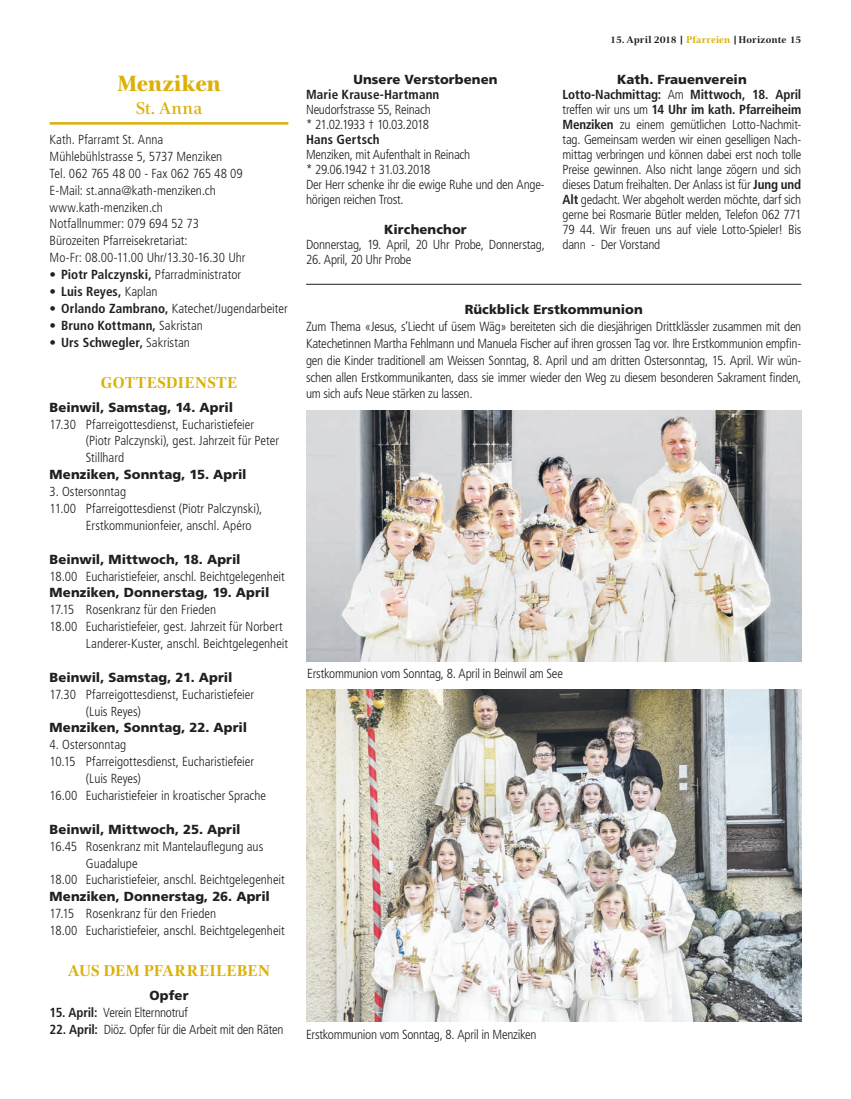
<style>
.page{position:relative;width:851px;height:1099px;background:#fff}
.page>*{position:absolute;margin:0;border:0;box-sizing:border-box;transform-origin:0 0}
.t1{font:800 22.5px "Civita";letter-spacing:-.01em;color:#ddb008}
.t2{font:500 17.5px "Civita";letter-spacing:.015em;color:#ddb008}
.t3{font:700 16.12px "Civita";letter-spacing:.015em;color:#ddb008}
.t4{font:300 condensed 13.12px/16.9px "Frutiger LT Std";letter-spacing:-.005em;color:#231f20}
.t5{font:900 13.12px "Frutiger LT Std";letter-spacing:.005em;color:#231f20}
.t6{font:700 condensed 13.12px "Frutiger LT Std";letter-spacing:.005em;color:#231f20}
.t7{font:300 condensed 13.12px/15px "Frutiger LT Std";letter-spacing:-.025em;color:#231f20}
.t8{font:700 10px "Civita";letter-spacing:.005em;color:#231f20}
.s1{font-weight:700}
.s2{font-weight:300}
.s3{color:#ddb008}
.s4{font-weight:900;font-stretch:normal}
</style>
<div class="page">
<hr style="left:50px;top:122px;width:238px;height:3px;background:#ddb008">
<img style="left:306px;top:689px;width:495px;height:332px">
<img style="left:306px;top:410px;width:495px;height:251px">
<hr style="left:306px;top:284px;width:495px;height:1px;background:#231f20">
<h1 class="t1" style="left:117px;top:68px;width:105px">Menziken</h1>
<h2 class="t2" style="left:136px;top:96px;width:68px">St. Anna</h2>
<p class="t4" style="left:50px;top:131px;width:197px">Kath. Pfarramt St. Anna<br>Mühlebühlstrasse 5, 5737 Menziken<br>Tel. 062 765 48 00 - Fax 062 765 48 09<br>E-Mail: st.anna@kath-menziken.ch www.kath-menziken.ch<br>Notfallnummer: 079 694 52 73<br>Bürozeiten Pfarreisekretariat:<br>Mo-Fr: 08.00-11.00 Uhr/13.30-16.30 Uhr</p>
<p class="t4" style="left:50px;top:266px;width:193px">• <span class="s1">Piotr Palczynski,</span> Pfarradministrator</p>
<p class="t6" style="left:50px;top:283px;width:109px"><span class="s2">•</span> Luis Reyes, <span class="s2">Kaplan</span></p>
<p class="t4" style="left:50px;top:300px;width:239px">• <span class="s1">Orlando Zambrano,</span> Katechet/Jugendarbeiter</p>
<p class="t6" style="left:50px;top:317px;width:155px"><span class="s2">•</span> Bruno Kottmann, <span class="s2">Sakristan</span></p>
<p class="t6" style="left:50px;top:334px;width:142px"><span class="s2">•</span> Urs Schwegler, <span class="s2">Sakristan</span></p>
<p class="t3" style="left:101px;top:371px;width:138px">GOTTESDIENSTE</p>
<p class="t5" style="left:50px;top:399px;width:185px">Beinwil, Samstag, 14. April</p>
<p class="t4" style="left:86px;top:416px;width:194px;text-indent:-36px">17.30 Pfarreigottesdienst, Eucharistiefeier (Piotr Palczynski), gest. Jahrzeit für Peter<br>Stillhard</p>
<p class="t5" style="left:50px;top:466px;width:198px">Menziken, Sonntag, 15. April</p>
<p class="t4" style="left:50px;top:483px;width:78px">3. Ostersonntag</p>
<p class="t4" style="left:50px;top:500px;width:214px">11.00 Pfarreigottesdienst (Piotr Palczynski),</p>
<p class="t4" style="left:86px;top:517px;width:167px">Erstkommunionfeier, anschl. Apéro</p>
<p class="t5" style="left:50px;top:551px;width:192px">Beinwil, Mittwoch, 18. April</p>
<p class="t4" style="left:50px;top:567px;width:237px">18.00 Eucharistiefeier, anschl. Beichtgelegenheit</p>
<p class="t5" style="left:50px;top:585px;width:221px">Menziken, Donnerstag, 19. April</p>
<p class="t4" style="left:50px;top:601px;width:168px">17.15 Rosenkranz für den Frieden</p>
<p class="t4" style="left:50px;top:618px;width:234px">18.00 Eucharistiefeier, gest. Jahrzeit für Norbert</p>
<p class="t4" style="left:86px;top:635px;width:204px">Landerer-Kuster, anschl. Beichtgelegenheit</p>
<p class="t5" style="left:50px;top:669px;width:184px">Beinwil, Samstag, 21. April</p>
<p class="t4" style="left:86px;top:686px;width:170px;text-indent:-36px">17.30 Pfarreigottesdienst, Eucharistiefeier (Luis Reyes)</p>
<p class="t5" style="left:50px;top:720px;width:199px">Menziken, Sonntag, 22. April</p>
<p class="t4" style="left:50px;top:736px;width:78px">4. Ostersonntag</p>
<p class="t4" style="left:50px;top:753px;width:206px">10.15 Pfarreigottesdienst, Eucharistiefeier</p>
<p class="t4" style="left:86px;top:770px;width:56px">(Luis Reyes)</p>
<p class="t4" style="left:50px;top:787px;width:218px">16.00 Eucharistiefeier in kroatischer Sprache</p>
<p class="t5" style="left:50px;top:821px;width:192px">Beinwil, Mittwoch, 25. April</p>
<p class="t4" style="left:50px;top:837px;width:215px">16.45 Rosenkranz mit Mantelauflegung aus</p>
<p class="t4" style="left:86px;top:854px;width:53px">Guadalupe</p>
<p class="t4" style="left:50px;top:871px;width:237px">18.00 Eucharistiefeier, anschl. Beichtgelegenheit</p>
<p class="t5" style="left:50px;top:888px;width:222px">Menziken, Donnerstag, 26. April</p>
<p class="t4" style="left:50px;top:905px;width:237px">17.15 Rosenkranz für den Frieden<br>18.00 Eucharistiefeier, anschl. Beichtgelegenheit</p>
<p class="t3" style="left:68px;top:959px;width:204px">AUS DEM PFARREILEBEN</p>
<p class="t5" style="left:149px;top:987px;width:41px">Opfer</p>
<p class="t4" style="left:50px;top:1004px;width:140px"><span class="s1">15. April:</span> Verein Elternnotruf</p>
<p class="t4" style="left:50px;top:1021px;width:235px"><span class="s1">22. April:</span> Diöz. Opfer für die Arbeit mit den Räten</p>
<p class="t8" style="left:610px;top:33px;width:192px">15. April 2018 | <span class="s3">Pfarreien</span> | Horizonte 15</p>
<p class="t4" style="left:562px;top:72px;width:240px;line-height:15px;text-indent:55px"><span class="s4">Kath. Frauenverein </span><span class="s1">Lotto-Nachmittag:</span> Am <span class="s1">Mittwoch, 18. April </span>treffen wir uns um <span class="s1">14 Uhr im kath. Pfarreiheim Menziken</span> zu einem gemütlichen Lotto-Nachmit&shy;tag. Gemeinsam werden wir einen geselligen Nach&shy;mittag verbringen und können dabei erst noch tolle Preise gewinnen. Also nicht lange zögern und sich dieses Datum freihalten. Der Anlass ist für <span class="s1">Jung und Alt</span> gedacht. Wer abgeholt werden möchte, darf sich gerne bei Rosmarie Bütler melden, Telefon 062 771<br>79 44. Wir freuen uns auf viele Lotto-Spieler! Bis dann - Der Vorstand</p>
<p class="t5" style="left:353px;top:72px;width:146px">Unsere Verstorbenen</p>
<p class="t6" style="left:306px;top:87px;width:135px">Marie Krause-Hartmann</p>
<p class="t7" style="left:306px;top:102px;width:126px">Neudorfstrasse 55, Reinach * 21.02.1933 † 10.03.2018</p>
<p class="t6" style="left:306px;top:132px;width:75px">Hans Gertsch</p>
<p class="t4" style="left:306px;top:147px;width:240px;line-height:15px">Menziken, mit Aufenthalt in Reinach<br>* 29.06.1942 † 31.03.2018<br>Der Herr schenke ihr die ewige Ruhe und den Ange&shy;hörigen reichen Trost.</p>
<p class="t5" style="left:384px;top:222px;width:84px">Kirchenchor</p>
<p class="t4" style="left:306px;top:236px;width:240px">Donnerstag, 19. April, 20 Uhr Probe, Donnerstag,</p>
<p class="t4" style="left:306px;top:251px;width:107px">26. April, 20 Uhr Probe</p>
<p class="t5" style="left:464px;top:301px;width:179px">Rückblick Erstkommunion</p>
<p class="t4" style="left:306px;top:318px;width:496px;text-align:justify">Zum Thema «Jesus, s’Liecht uf üsem Wäg» bereiteten sich die diesjährigen Drittklässler zusammen mit den Katechetinnen Martha Fehlmann und Manuela Fischer auf ihren grossen Tag vor. Ihre Erstkommunion empfin&shy;gen die Kinder traditionell am Weissen Sonntag, 8. April und am dritten Ostersonntag, 15. April. Wir wün&shy;schen allen Erstkommunikanten, dass sie immer wieder den Weg zu diesem besonderen Sakrament finden, um sich aufs Neue stärken zu lassen.</p>
<p class="t4" style="left:307px;top:665px;width:257px">Erstkommunion vom Sonntag, 8. April in Beinwil am See</p>
<p class="t4" style="left:306px;top:1025px;width:232px">Erstkommunion vom Sonntag, 8. April in Menziken</p>
</div>
